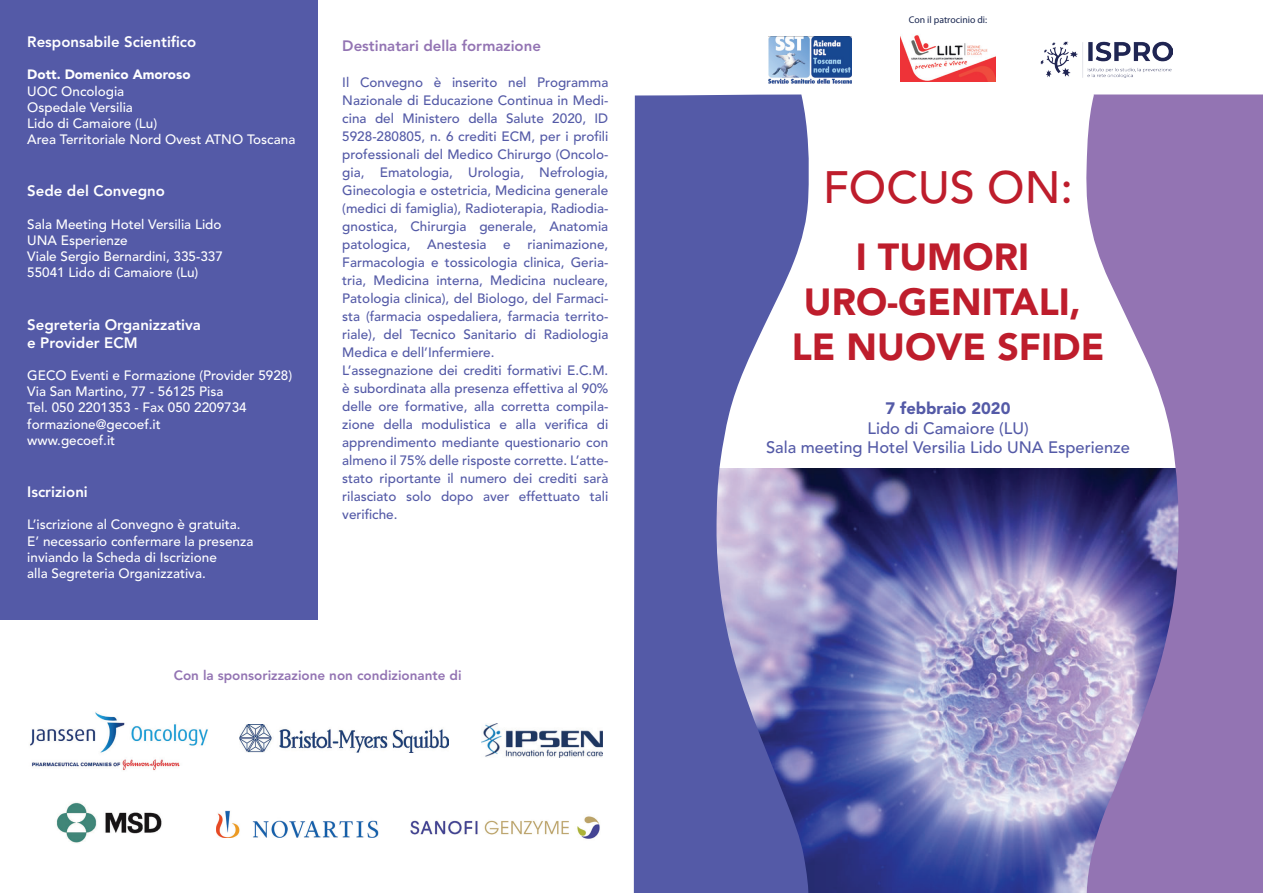
<style>
.page{position:relative;width:1263px;height:893px;background:#fff}
.page>*{position:absolute;margin:0;border:0;box-sizing:border-box;transform-origin:0 0}
.t1{font:500 45px "Avenir LT Std";color:#be1d2c}
.t2{font:900 37.5px/45px "Avenir LT Std";color:#be1d2c;text-align:center}
.t3{font:500 16.5px/19.8px "Avenir LT Std";color:#545aa7;text-align:center}
.t4{font:900 16.5px "Avenir LT Std";color:#545aa7}
.t5{font:800 15px/18px "Avenir LT Std";color:#fff}
.t6{font:800 15px "Avenir LT Std";color:#9374b3}
.t7{font:500 13.5px/18px "Avenir LT Std";color:#545aa7}
.t8{font:500 13.5px/16.2px "Avenir LT Std";color:#fff}
.t9{font:800 13.5px "Avenir LT Std";color:#9374b3}
.t10{font:900 13.5px "Avenir LT Std";color:#fff}
.t11{font:9.75px "Myriad Pro";color:#192650}
</style>
<div class="page">
<div style="left:0;top:0;width:317px;height:619px;background:#545aa7"></div>
<img style="left:809px;top:468px;width:277px;height:425px">
<svg style="left:1086px;top:94px;width:177px;height:799px;background:#9981b8"></svg>
<svg style="left:634px;top:95px;width:175px;height:798px;background:#7175b4"></svg>
<img style="left:901px;top:35px;width:94px;height:47px">
<img style="left:768px;top:37px;width:83px;height:46px">
<img style="left:1040px;top:41px;width:133px;height:37px">
<img style="left:216px;top:810px;width:163px;height:27px">
<img style="left:410px;top:816px;width:190px;height:23px">
<img style="left:56px;top:802px;width:106px;height:41px">
<img style="left:30px;top:712px;width:178px;height:59px">
<img style="left:482px;top:723px;width:120px;height:34px">
<img style="left:240px;top:724px;width:209px;height:28px">
<p class="t5" style="left:27px;top:33px;width:170px">Responsabile Scientifico</p>
<p class="t10" style="left:27px;top:66px;width:165px">Dott. Domenico Amoroso</p>
<p class="t8" style="left:27px;top:83px;width:270px">UOC Oncologia<br>Ospedale Versilia<br>Lido di Camaiore (Lu)<br>Area Territoriale Nord Ovest ATNO Toscana</p>
<p class="t5" style="left:27px;top:182px;width:139px">Sede del Convegno</p>
<p class="t8" style="left:27px;top:216px;width:197px">Sala Meeting Hotel Versilia Lido<br>UNA Esperienze<br>Viale Sergio Bernardini, 335-337<br>55041 Lido di Camaiore (Lu)</p>
<p class="t5" style="left:27px;top:315px;width:175px">Segreteria Organizzativa e Provider ECM</p>
<p class="t8" style="left:27px;top:368px;width:266px">GECO Eventi e Formazione (Provider 5928)<br>Via San Martino, 77 - 56125 Pisa<br>Tel. 050 2201353 - Fax 050 2209734 formazione@gecoef.it<br>www.gecoef.it</p>
<p class="t5" style="left:27px;top:483px;width:62px">Iscrizioni</p>
<p class="t8" style="left:27px;top:517px;width:228px">L’iscrizione al Convegno è gratuita.<br>E’ necessario confermare la presenza inviando la Scheda di Iscrizione<br>alla Segreteria Organizzativa.</p>
<p class="t6" style="left:342px;top:37px;width:200px">Destinatari della formazione</p>
<p class="t7" style="left:342px;top:73px;width:268px">Il Convegno è inserito nel Programma Nazionale di Educazione Continua in Medi&shy;cina del Ministero della Salute 2020, ID 5928-280805, n. 6 crediti ECM, per i profili professionali del Medico Chirurgo (Oncolo&shy;gia, Ematologia, Urologia, Nefrologia, Ginecologia e ostetricia, Medicina generale (medici di famiglia), Radioterapia, Radiodia&shy;gnostica, Chirurgia generale, Anatomia patologica, Anestesia e rianimazione, Farmacologia e tossicologia clinica, Geria&shy;tria, Medicina interna, Medicina nucleare, Patologia clinica), del Biologo, del Farmaci&shy;sta (farmacia ospedaliera, farmacia territo&shy;riale), del Tecnico Sanitario di Radiologia Medica e dell’Infermiere.<br>L’assegnazione dei crediti formativi E.C.M. è subordinata alla presenza effettiva al 90% delle ore formative, alla corretta compila&shy;zione della modulistica e alla verifica di apprendimento mediante questionario con almeno il 75% delle risposte corrette. L’atte&shy;stato riportante il numero dei crediti sarà rilasciato solo dopo aver effettuato tali verifiche.</p>
<p class="t9" style="left:174px;top:667px;width:289px">Con la sponsorizzazione non condizionante di</p>
<p class="t11" style="left:909px;top:14px;width:80px">Con il patrocinio di:</p>
<h1 class="t1" style="left:823px;top:162px;width:251px">FOCUS ON:</h1>
<h2 class="t2" style="left:792px;top:235px;width:314px">I TUMORI<br>URO-GENITALI,<br>LE NUOVE SFIDE</h2>
<p class="t4" style="left:885px;top:398px;width:126px">7 febbraio 2020</p>
<p class="t3" style="left:766px;top:418px;width:365px">Lido di Camaiore (LU)<br>Sala meeting Hotel Versilia Lido UNA Esperienze</p>
</div>
